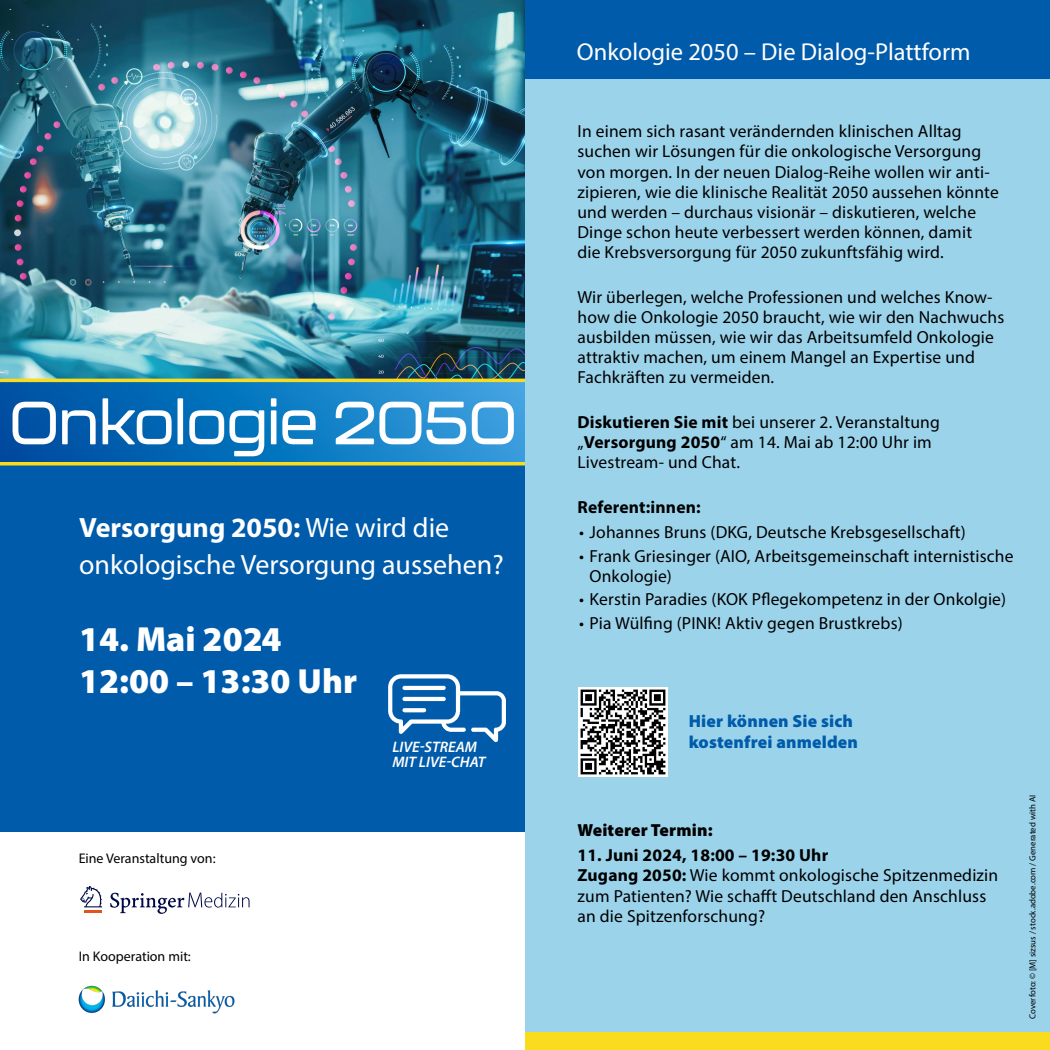
<style>
.page{position:relative;width:1050px;height:1050px;background:#fff}
.page>*{position:absolute;margin:0;border:0;box-sizing:border-box;transform-origin:0 0}
.t1{font:900 35px/42px "Myriad Pro";color:#fff}
.t2{font:28px/36.8px "Myriad Pro";color:#fff}
.t3{font:24.5px "Myriad Pro";color:#fff}
.t4{font:17.5px/20.1px "Myriad Pro";letter-spacing:.01em;color:#000}
.t5{font:900 17.5px/20.1px "Myriad Pro";letter-spacing:.01em;color:#005baa}
.t6{font:700 17.5px "Myriad Pro";letter-spacing:.01em;color:#000}
.t7{font:900 17.5px "Myriad Pro";letter-spacing:.01em;color:#000}
.t8{font:italic 15.22px/15.2px "Myriad Variable Concept";color:#fff}
.t9{font:14px "Myriad Pro";color:#000}
.t10{font:8.75px "Myriad Pro";color:#000}
.s1{font-weight:700}
</style>
<div class="page">
<div style="left:0;top:0;width:525px;height:831px;background:#005baa"></div>
<img style="left:0;top:0;width:525px;height:379px">
<div style="left:525px;top:0;width:525px;height:1050px;background:#9bd3eb"></div>
<div style="left:525px;top:0;width:525px;height:79px;background:#005baa"></div>
<img style="left:0;top:382px;width:525px;height:80px">
<hr style="left:0;top:379px;width:525px;height:3px;background:#fadc1e">
<svg style="left:0;top:462px;width:525px;height:4px;background:#dacb2f"></svg>
<div style="left:525px;top:1032px;width:525px;height:18px;background:#fadc1e"></div>
<svg style="left:80px;top:886px;width:22px;height:27px"></svg>
<svg style="left:110px;top:893px;width:140px;height:21px"></svg>
<img style="left:79px;top:985px;width:156px;height:29px">
<img style="left:388px;top:674px;width:118px;height:68px">
<img style="left:578px;top:688px;width:90px;height:89px">
<h2 class="t2" style="left:79px;top:509px;width:426px"><span class="s1">Versorgung 2050:</span> Wie wird die onkologische Versorgung aussehen?</h2>
<h1 class="t1" style="left:79px;top:617px;width:280px">14. Mai 2024<br>12:00 – 13:30 Uhr</h1>
<p class="t9" style="left:79px;top:849px;width:138px">Eine Veranstaltung von:</p>
<p class="t9" style="left:79px;top:947px;width:114px">In Kooperation mit:</p>
<p class="t8" style="left:392px;top:739px;width:95px">LIVE-STREAM<br>MIT LIVE-CHAT</p>
<h3 class="t3" style="left:577px;top:37px;width:395px">Onkologie 2050 – Die Dialog-Plattform</h3>
<p class="t4" style="left:578px;top:121px;width:423px">In einem sich rasant verändernden klinischen Alltag suchen wir Lösungen für die onkologische Versorgung von morgen. In der neuen Dialog-Reihe wollen wir anti&shy;zipieren, wie die klinische Realität 2050 aussehen könnte und werden – durchaus visionär – diskutieren, welche Dinge schon heute verbessert werden können, damit die Krebsversorgung für 2050 zukunftsfähig wird.</p>
<p class="t4" style="left:578px;top:287px;width:428px">Wir überlegen, welche Professionen und welches Know&shy;how die Onkologie 2050 braucht, wie wir den Nachwuchs ausbilden müssen, wie wir das Arbeitsumfeld Onkologie attraktiv machen, um einem Mangel an Expertise und Fachkräften zu vermeiden.</p>
<p class="t4" style="left:578px;top:412px;width:364px"><span class="s1">Diskutieren Sie mit</span> bei unserer 2. Veranstaltung „<span class="s1">Versorgung 2050</span>“ am 14. Mai ab 12:00 Uhr im<br>Livestream- und Chat.</p>
<p class="t6" style="left:578px;top:495px;width:125px">Referent:innen:</p>
<p class="t4" style="left:579px;top:522px;width:388px">• Johannes Bruns (DKG, Deutsche Krebsgesellschaft)</p>
<p class="t4" style="left:590px;top:546px;width:426px;text-indent:-10px">• Frank Griesinger (AIO, Arbeitsgemeinschaft internistische<br>Onkologie)</p>
<p class="t4" style="left:579px;top:589px;width:429px">• Kerstin Paradies (KOK Pflegekompetenz in der Onkolgie)</p>
<p class="t4" style="left:579px;top:613px;width:325px">• Pia Wülfing (PINK! Aktiv gegen Brustkrebs)</p>
<p class="t5" style="left:689px;top:711px;width:171px">Hier können Sie sich kostenfrei anmelden</p>
<p class="t7" style="left:578px;top:818px;width:137px">Weiterer Termin:</p>
<p class="t4" style="left:578px;top:845px;width:422px"><span class="s1">11. Juni 2024, 18:00 – 19:30 Uhr<br>Zugang 2050:</span> Wie kommt onkologische Spitzenmedizin zum Patienten? Wie schafft Deutschland den Anschluss an die Spitzenforschung?</p>
<p class="t10" style="left:1027px;top:1019px;width:225px;rotate:-90deg">Coverfoto: © [M] sizsus / stock.adobe.com / Generated with AI</p>
</div>
